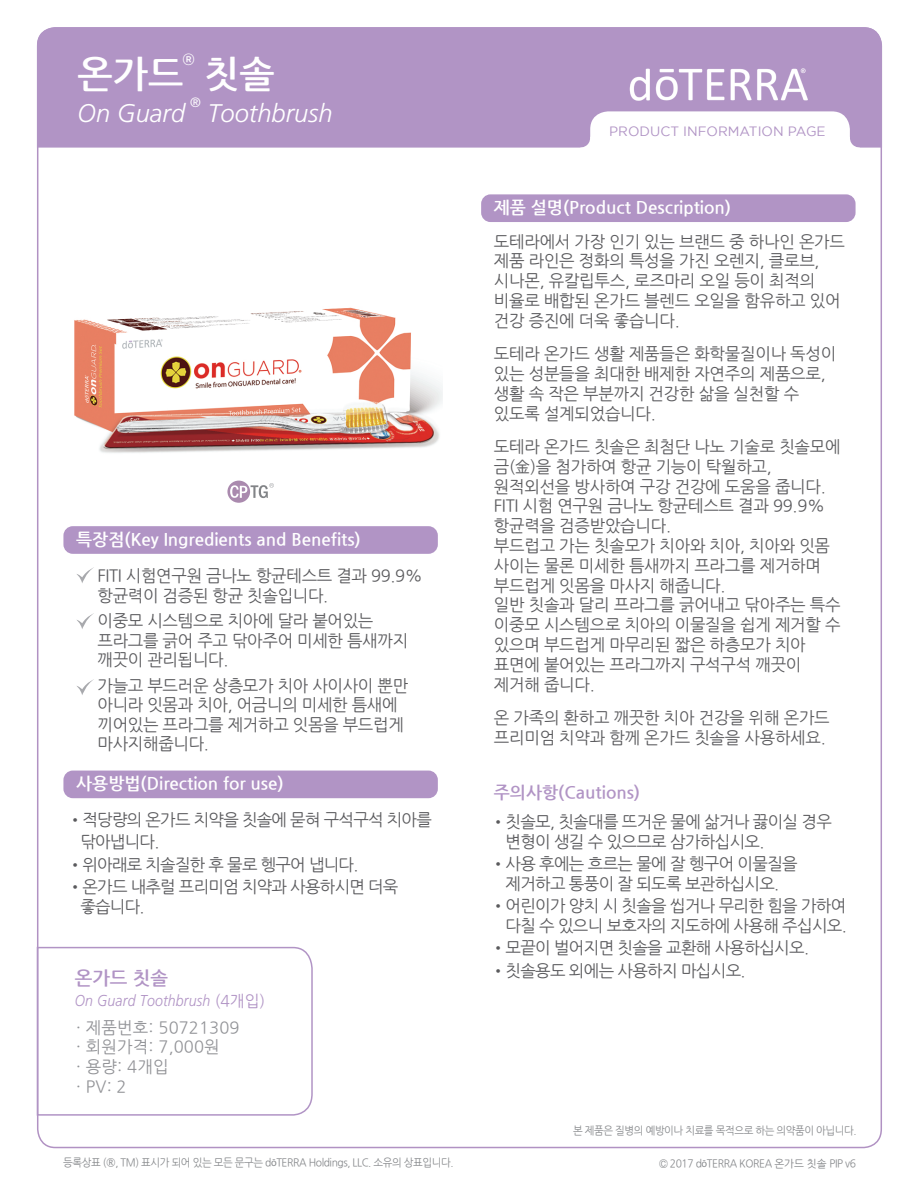
<style>
.page{position:relative;width:919px;height:1189px;background:#fff}
.page>*{position:absolute;margin:0;border:0;box-sizing:border-box;transform-origin:0 0}
.t1{font:700 37.5px "Nanum Gothic";color:#fff}
.t2{font:italic 300 25.5px "Frutiger LT Std";color:#fff}
.t3{font:700 18.75px "Nanum Gothic";color:#b194c5}
.t4{font:700 17.1px "Nanum Gothic";color:#fff}
.t5{font:700 17.1px "Nanum Gothic";color:#b194c5}
.t6{font:16.5px/19.8px "Nanum Gothic";letter-spacing:-.015em;color:#5a5a5d}
.t7{font:16.5px/19.5px "Nanum Gothic";letter-spacing:-.04em;color:#5a5a5d}
.t8{font:16.5px/22.5px "Nanum Gothic";letter-spacing:-.045em;color:#5a5a5d}
.t9{font:16.5px/19.8px "Nanum Gothic";letter-spacing:.01em;color:#929397}
.t10{font:italic 300 15.75px "Frutiger LT Std";letter-spacing:.01em;color:#b194c5;scale:.9 1}
.t11{font:13.5px "Gotham";color:#b194c5}
.t12{font:italic 300 13.5px "Frutiger LT Std";color:#fff}
.t13{font:10.8px "Nanum Gothic";letter-spacing:-.04em;color:#86888b;scale:.95 1}
.s1{font-family:"Nanum Gothic";font-weight:400;font-style:normal}
.s2{font-family:"Myriad Pro"}
.s3{font-size:10.5px;color:#808285}
</style>
<div class="page">
<div style="left:37px;top:27px;width:844px;height:121px;background:#b194c5"></div>
<img style="left:619px;top:64px;width:200px;height:41px">
<svg style="left:580px;top:111px;width:282px;height:37px"></svg>
<div style="left:481px;top:194px;width:374px;height:28px;background:#b194c5;border-radius:9px"></div>
<div style="left:63px;top:526px;width:375px;height:28px;background:#b194c5;border-radius:9px"></div>
<svg style="left:77px;top:567px;width:17px;height:16px"></svg>
<svg style="left:77px;top:613px;width:17px;height:16px"></svg>
<svg style="left:77px;top:679px;width:17px;height:16px"></svg>
<svg style="left:227px;top:480px;width:47px;height:23px"></svg>
<svg style="left:36px;top:946px;width:277px;height:170px"></svg>
<img style="left:74px;top:307px;width:368px;height:146px">
<div style="left:63px;top:770px;width:375px;height:28px;background:#b194c5;border-radius:9px"></div>
<h1 class="t1" style="left:78px;top:56px;width:199px">온가드<sup>®</sup> 칫솔</h1>
<p class="t12" style="left:190px;top:95px;width:12px">®</p>
<h2 class="t2" style="left:78px;top:99px;width:109px">On Guard</h2>
<h2 class="t2" style="left:208px;top:99px;width:126px">Toothbrush</h2>
<p class="t4" style="left:76px;top:531px;width:286px">특장점(Key Ingredients and Benefits)</p>
<p class="t6" style="left:97px;top:566px;width:327px">FITI 시험연구원 금나노 항균테스트 결과 99.9% 항균력이 검증된 항균 칫솔입니다.</p>
<p class="t6" style="left:97px;top:611px;width:312px">이중모 시스템으로 치아에 달라 붙어있는 프라그를 긁어 주고 닦아주어 미세한 틈새까지 깨끗이 관리됩니다.</p>
<p class="t6" style="left:97px;top:676px;width:312px">가늘고 부드러운 상층모가 치아 사이사이 뿐만 아니라 잇몸과 치아, 어금니의 미세한 틈새에 끼어있는 프라그를 제거하고 잇몸을 부드럽게 마사지해줍니다.</p>
<p class="t4" style="left:76px;top:775px;width:209px">사용방법(Direction for use)</p>
<p class="t8" style="left:80px;top:808px;width:353px;text-indent:-13px">•적당량의 온가드 치약을 칫솔에 묻혀 구석구석 치아를 닦아냅니다.</p>
<p class="t8" style="left:68px;top:853px;width:292px">•위아래로 치솔질한 후 물로 헹구어 냅니다.</p>
<p class="t8" style="left:80px;top:877px;width:319px;line-height:19.5px;text-indent:-13px">•온가드 내추럴 프리미엄 치약과 사용하시면 더욱 좋습니다.</p>
<p class="t3" style="left:75px;top:968px;width:95px">온가드 칫솔</p>
<p class="t10" style="left:75px;top:991px;width:213px">On Guard Toothbrush <span class="s1">(4개입)</span></p>
<p class="t9" style="left:76px;top:1017px;width:165px">· 제품번호: 50721309 · 회원가격: 7,000원<br>· 용량: 4개입<br>· PV: 2</p>
<p class="t13" style="left:63px;top:1157px;width:412px">등록상표 (®, TM) 표시가 되어 있는 모든 문구는 d<span class="s2">ō</span>TERRA Holdings, LLC. 소유의 상표입니다.</p>
<p class="t11" style="left:609px;top:124px;width:218px">PRODUCT INFORMATION PAGE</p>
<p class="t4" style="left:494px;top:199px;width:238px">제품 설명(Product Description)</p>
<p class="t6" style="left:494px;top:232px;width:352px">도테라에서 가장 인기 있는 브랜드 중 하나인 온가드 제품 라인은 정화의 특성을 가진 오렌지, 클로브, 시나몬, 유칼립투스, 로즈마리 오일 등이 최적의 비율로 배합된 온가드 블렌드 오일을 함유하고 있어 건강 증진에 더욱 좋습니다.</p>
<p class="t6" style="left:494px;top:344px;width:344px">도테라 온가드 생활 제품들은 화학물질이나 독성이 있는 성분들을 최대한 배제한 자연주의 제품으로, 생활 속 작은 부분까지 건강한 삶을 실천할 수 있도록 설계되었습니다.</p>
<p class="t6" style="left:494px;top:437px;width:348px">도테라 온가드 칫솔은 최첨단 나노 기술로 칫솔모에 금(金)을 첨가하여 항균 기능이 탁월하고, 원적외선을 방사하여 구강 건강에 도움을 줍니다.<br>FITI 시험 연구원 금나노 항균테스트 결과 99.9% 항균력을 검증받았습니다.<br>부드럽고 가는 칫솔모가 치아와 치아, 치아와 잇몸 사이는 물론 미세한 틈새까지 프라그를 제거하며 부드럽게 잇몸을 마사지 해줍니다.<br>일반 칫솔과 달리 프라그를 긁어내고 닦아주는 특수 이중모 시스템으로 치아의 이물질을 쉽게 제거할 수 있으며 부드럽게 마무리된 짧은 하층모가 치아 표면에 붙어있는 프라그까지 구석구석 깨끗이 제거해 줍니다.</p>
<p class="t6" style="left:494px;top:708px;width:337px">온 가족의 환하고 깨끗한 치아 건강을 위해 온가드 프리미엄 치약과 함께 온가드 칫솔을 사용하세요.</p>
<p class="t5" style="left:494px;top:784px;width:148px">주의사항(Cautions)</p>
<p class="t7" style="left:505px;top:812px;width:328px;text-indent:-15px">•칫솔모, 칫솔대를 뜨거운 물에 삶거나 끓이실 경우 변형이 생길 수 있으므로 삼가하십시오.</p>
<p class="t7" style="left:490px;top:854px;width:308px;text-align:center">•사용 후에는 흐르는 물에 잘 헹구어 이물질을 제거하고 통풍이 잘 되도록 보관하십시오.</p>
<p class="t7" style="left:490px;top:896px;width:357px;text-align:right">•어린이가 양치 시 칫솔을 씹거나 무리한 힘을 가하여 다칠 수 있으니 보호자의 지도하에 사용해 주십시오.</p>
<p class="t7" style="left:490px;top:938px;width:320px">•모끝이 벌어지면 칫솔을 교환해 사용하십시오.</p>
<p class="t7" style="left:490px;top:961px;width:256px">•칫솔용도 외에는 사용하지 마십시오.</p>
<p class="t13" style="left:573px;top:1125px;width:300px">본 제품은 질병의 예방이나 치료를 목적으로 하는 의약품이 아닙니다.</p>
<p class="t13" style="left:659px;top:1158px;width:209px">© 2017 d<span class="s2">ō</span>TERRA KOREA <span class="s3">온가드 칫솔</span> PIP v6</p>
</div>
